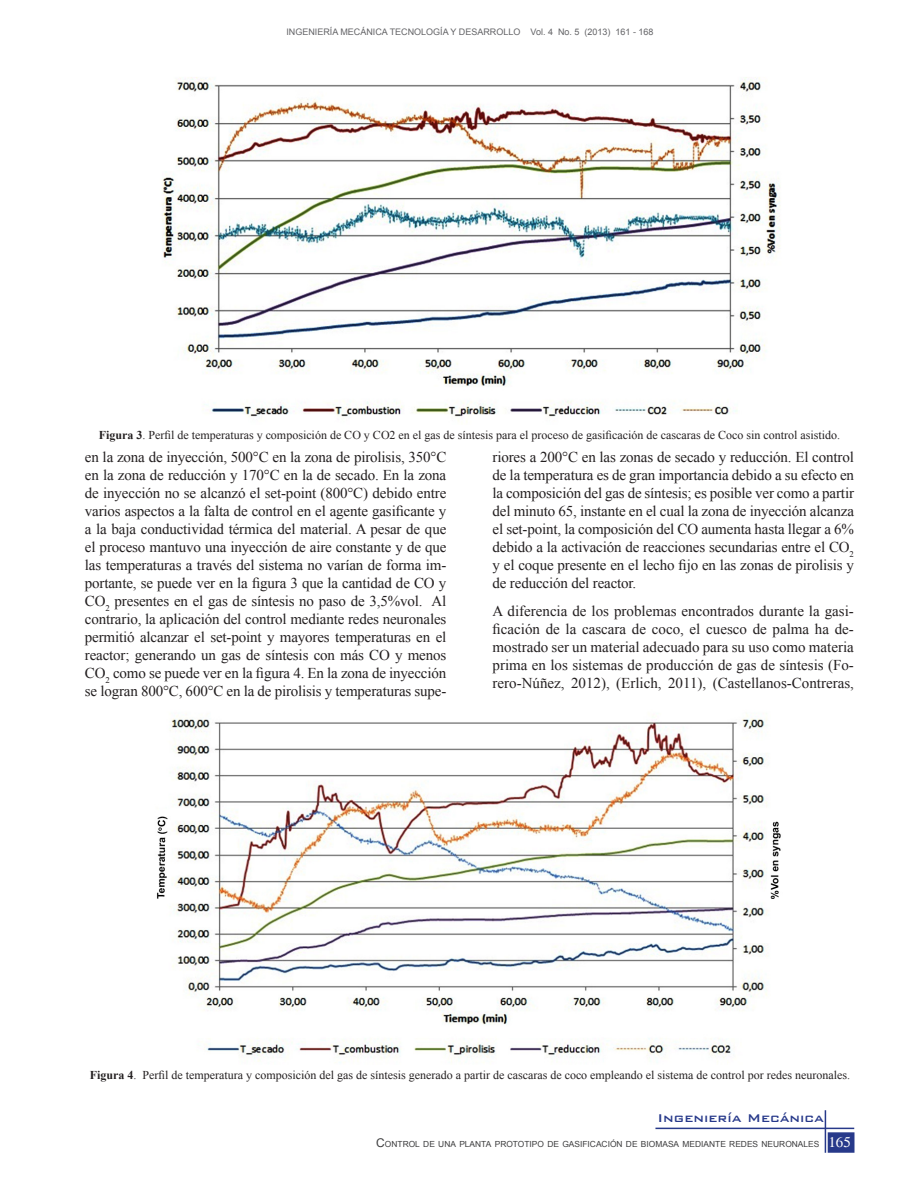
<style>
.page{position:relative;width:918px;height:1188px;background:#fff}
.page>*{position:absolute;margin:0;border:0;box-sizing:border-box;transform-origin:0 0}
.t1{font:15px/18px "Times New Roman";letter-spacing:-.01em;color:#231f20;text-align:justify}
.t2{font:500 15px "Bank Gothic BT";color:#27398a}
.t3{font:15px "Times";color:#fff}
.t4{font:12px "Times New Roman";color:#231f20}
.Normal_somim{font:9px "Arial";color:#636366}
.address{font:8.4px "Arial";color:#3e3e3f}
.s1{font-weight:700}
.s2{font-size:12px}
</style>
<div class="page">
<div style="left:828px;top:1132px;width:27px;height:21px;background:#27398a;border:2px solid #27398a"></div>
<hr style="left:825px;top:1110px;width:1px;height:43px;background:#27398a">
<hr style="left:655px;top:1128px;width:199px;height:1px;background:#27398a">
<img style="left:162px;top:77px;width:619px;height:344px">
<img style="left:156px;top:713px;width:625px;height:350px">
<p class="Normal_somim" style="left:286px;top:26px;width:369px">INGENIERÍA MECÁNICA TECNOLOGÍA Y DESARROLLO Vol. 4 No. 5 (2013) 161 - 168</p>
<p class="t4" style="left:99px;top:427px;width:743px"><span class="s1">Figura 3</span>. Perfil de temperaturas y composición de CO y CO2 en el gas de síntesis para el proceso de gasificación de cascaras de Coco sin control asistido.</p>
<p class="t1" style="left:85px;top:447px;width:363px">en la zona de inyección, 500°C en la zona de pirolisis, 350°C en la zona de reducción y 170°C en la de secado. En la zona de inyección no se alcanzó el set-point (800°C) debido entre varios aspectos a la falta de control en el agente gasificante y a la baja conductividad térmica del material. A pesar de que el proceso mantuvo una inyección de aire constante y de que las temperaturas a través del sistema no varían de forma im&shy;portante, se puede ver en la figura 3 que la cantidad de CO y CO<sub>2</sub> presentes en el gas de síntesis no paso de 3,5%vol. Al contrario, la aplicación del control mediante redes neuronales permitió alcanzar el set-point y mayores temperaturas en el reactor; generando un gas de síntesis con más CO y menos CO<sub>2</sub> como se puede ver en la figura 4. En la zona de inyección se logran 800°C, 600°C en la de pirolisis y temperaturas supe-</p>
<p class="t1" style="left:493px;top:447px;width:363px">riores a 200°C en las zonas de secado y reducción. El control de la temperatura es de gran importancia debido a su efecto en la composición del gas de síntesis; es posible ver como a partir del minuto 65, instante en el cual la zona de inyección alcanza el set-point, la composición del CO aumenta hasta llegar a 6% debido a la activación de reacciones secundarias entre el CO<sub>2 </sub>y el coque presente en el lecho fijo en las zonas de pirolisis y de reducción del reactor.</p>
<p class="t1" style="left:493px;top:602px;width:363px">A diferencia de los problemas encontrados durante la gasi&shy;ficación de la cascara de coco, el cuesco de palma ha de&shy;mostrado ser un material adecuado para su uso como materia prima en los sistemas de producción de gas de síntesis (Fo&shy;rero-Núñez, 2012), (Erlich, 2011), (Castellanos-Contreras,</p>
<p class="t4" style="left:90px;top:1067px;width:762px"><span class="s1">Figura 4</span>. Perfil de temperatura y composición del gas de síntesis generado a partir de cascaras de coco empleando el sistema de control por redes neuronales.</p>
<p class="t2" style="left:658px;top:1109px;width:168px">Ingeniería Mecánica</p>
<p class="address" style="left:376px;top:1138px;width:445px"><span class="s2">C</span>ONTROL DE UNA PLANTA PROTOTI PO DE GASI FICACIÓN DE BIOMASA MEDIANTE REDES NEURONALES</p>
<p class="t3" style="left:828px;top:1133px;width:24px">165</p>
</div>
